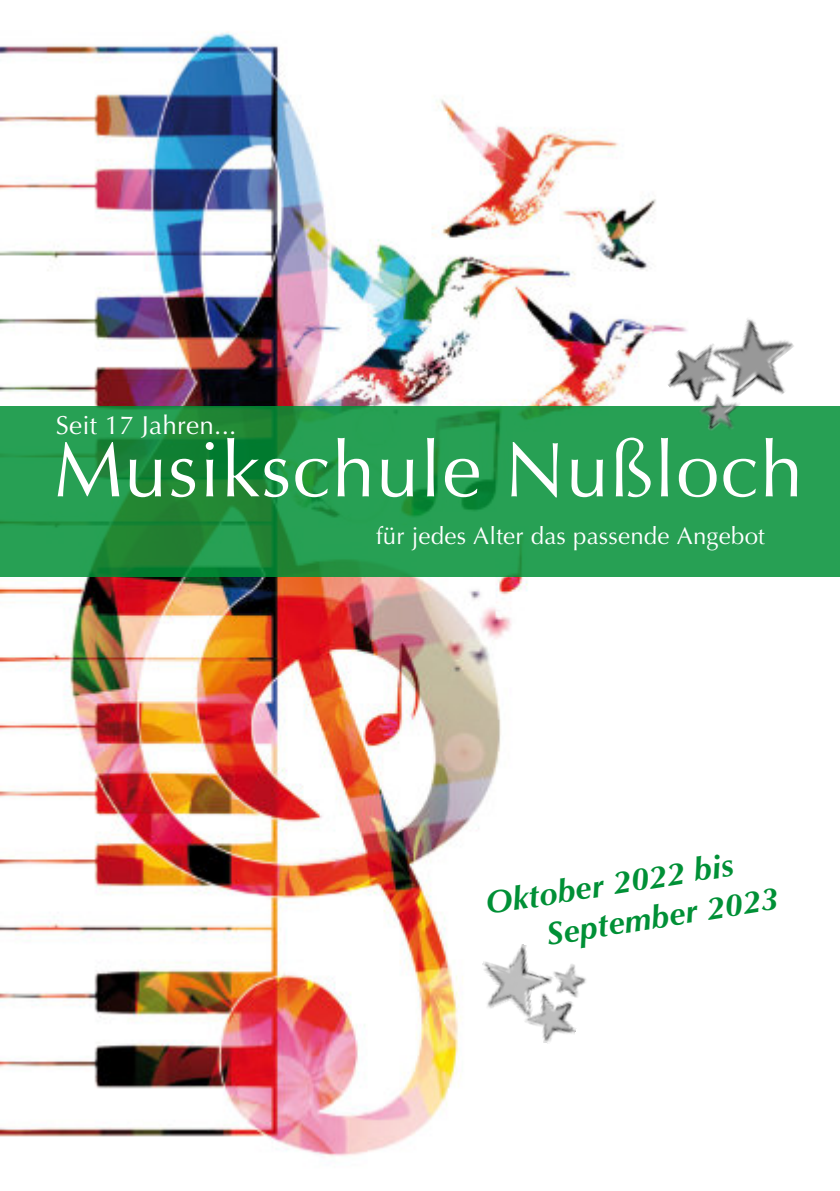
<style>
.page{position:relative;width:840px;height:1191px;background:#fff}
.page>*{position:absolute;margin:0;border:0;box-sizing:border-box;transform-origin:0 0}
.t1{font:77.8px "Optima";letter-spacing:.01em;color:#fff}
.t2{font:italic 700 32px/40px "Optima";color:#009036}
.t3{font:26px "Optima";letter-spacing:.01em;color:#fff}
.t4{font:24px "Optima";letter-spacing:.01em;color:#fff}
</style>
<div class="page">
<img style="left:0;top:31px;width:748px;height:1126px">
<div style="left:0;top:406px;width:839px;height:170px;background:#009036;opacity:.85"></div>
<img style="left:654px;top:294px;width:158px;height:152px">
<img style="left:467px;top:935px;width:127px;height:113px">
<p class="t3" style="left:56px;top:410px;width:182px">Seit 17 Jahren...</p>
<h1 class="t1" style="left:54px;top:425px;width:750px">Musikschule Nußloch</h1>
<p class="t4" style="left:376px;top:522px;width:390px">für jedes Alter das passende Angebot</p>
<h2 class="t2" style="left:537px;top:878px;width:236px;text-indent:-55px;rotate:-9deg">Oktober 2022 bis<br>September 2023</h2>
</div>
